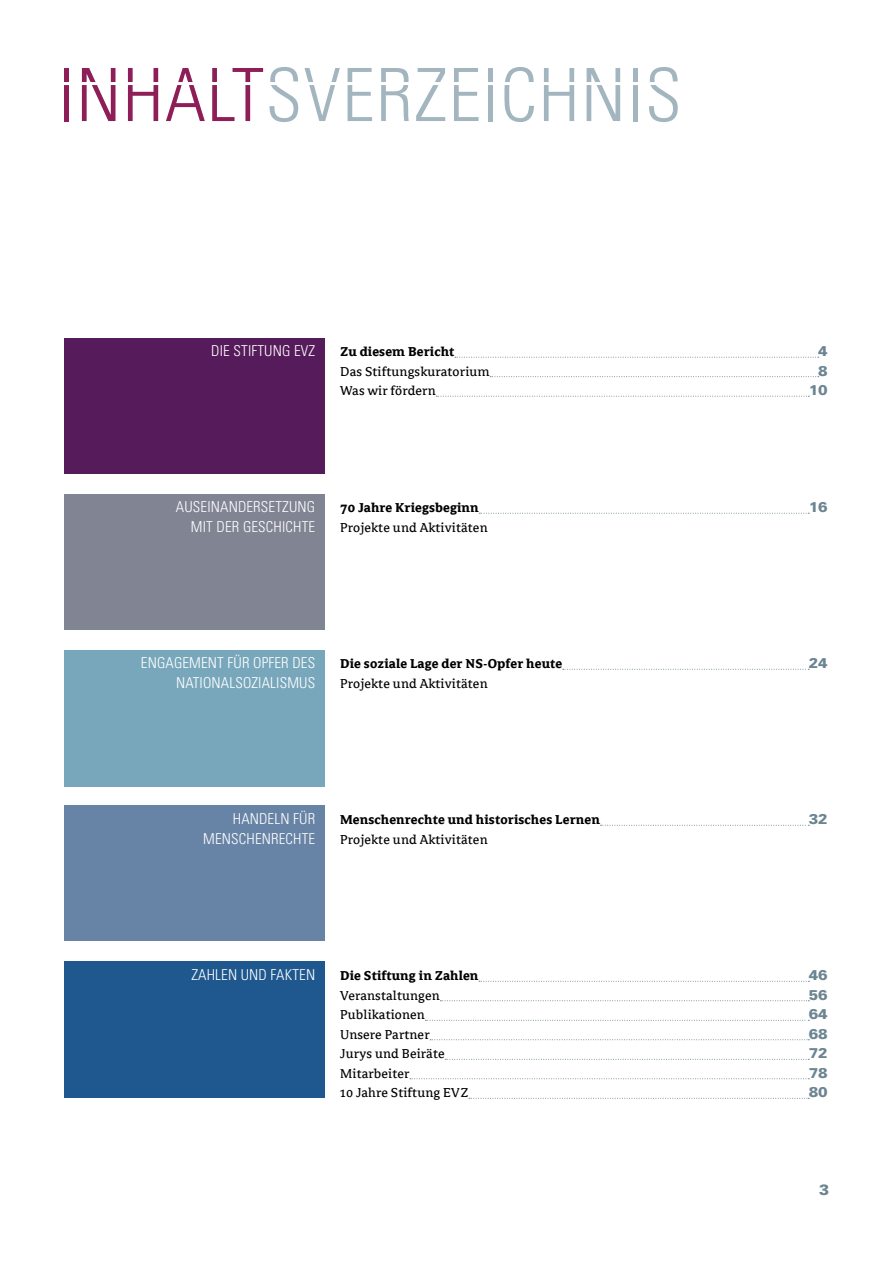
<style>
.page{position:relative;width:893px;height:1263px;background:#fff}
.page>*{position:absolute;margin:0;border:0;box-sizing:border-box;transform-origin:0 0}
.t1{font:300 condensed 73.5px "Univers";letter-spacing:.02em;color:#a3b6bf}
.t2{font:300 condensed 15px "Univers";letter-spacing:.01em;color:#fff}
.t3{font:900 15px "Univers";color:#6b8591}
.t4{font:14.25px "Avance";letter-spacing:.01em;color:#000}
.t5{font:700 14.25px "Avance";letter-spacing:.01em;color:#000}
.t6{font:900 14.25px "Univers";color:#6b8591}
.s1{color:#8e1e58}
</style>
<div class="page">
<div style="left:64px;top:494px;width:261px;height:136px;background:#808493"></div>
<div style="left:64px;top:338px;width:261px;height:135px;background:#551b5a"></div>
<div style="left:64px;top:650px;width:261px;height:136px;background:#78a7bc"></div>
<div style="left:64px;top:805px;width:261px;height:136px;background:#6783a5"></div>
<div style="left:64px;top:961px;width:261px;height:137px;background:#1f588f"></div>
<svg style="left:455px;top:357px;width:364px;height:1px"></svg>
<svg style="left:490px;top:376px;width:329px;height:1px"></svg>
<svg style="left:436px;top:396px;width:373px;height:1px"></svg>
<svg style="left:479px;top:513px;width:330px;height:1px"></svg>
<svg style="left:563px;top:669px;width:246px;height:1px"></svg>
<svg style="left:600px;top:825px;width:209px;height:1px"></svg>
<svg style="left:479px;top:981px;width:330px;height:1px"></svg>
<svg style="left:440px;top:1000px;width:369px;height:1px"></svg>
<svg style="left:425px;top:1020px;width:384px;height:1px"></svg>
<svg style="left:430px;top:1039px;width:379px;height:1px"></svg>
<svg style="left:445px;top:1059px;width:364px;height:1px"></svg>
<svg style="left:410px;top:1078px;width:399px;height:1px"></svg>
<svg style="left:469px;top:1098px;width:340px;height:1px"></svg>
<h1 class="t1" style="left:58px;top:51px;width:625px"><span class="s1">INHALT</span>SVERZEICHNIS</h1>
<p class="t2" style="left:211px;top:342px;width:105px">DIE STI FTUNG EVZ</p>
<p class="t5" style="left:340px;top:344px;width:116px">Zu diesem Bericht</p>
<p class="t6" style="left:818px;top:342px;width:11px">4</p>
<p class="t4" style="left:340px;top:364px;width:151px">Das Stiftungskuratorium</p>
<p class="t6" style="left:818px;top:362px;width:11px">8</p>
<p class="t4" style="left:340px;top:384px;width:97px">Was wir fördern</p>
<p class="t6" style="left:809px;top:381px;width:21px">10</p>
<p class="t2" style="left:176px;top:498px;width:26px">AUSEINAN</p>
<p class="t2" style="left:238px;top:498px;width:17px">DERSETZ</p>
<p class="t2" style="left:289px;top:498px;width:28px">UNG</p>
<p class="t2" style="left:191px;top:517px;width:61px">MIT DER GESCHICHTE</p>
<p class="t5" style="left:340px;top:500px;width:140px">70 Jahre Kriegsbeginn</p>
<p class="t6" style="left:809px;top:498px;width:21px">16</p>
<p class="t4" style="left:340px;top:520px;width:149px">Projekte und Aktivitäten</p>
<p class="t2" style="left:141px;top:654px;width:51px">ENGAGEMENT</p>
<p class="t2" style="left:228px;top:654px;width:81px">FÜR OPFER DES</p>
<p class="t2" style="left:176px;top:673px;width:18px">NATIONALSOZIALISM</p>
<p class="t2" style="left:299px;top:673px;width:16px">US</p>
<p class="t5" style="left:340px;top:656px;width:224px">Die soziale Lage der NS-Opfer heute</p>
<p class="t6" style="left:809px;top:654px;width:21px">24</p>
<p class="t4" style="left:340px;top:676px;width:149px">Projekte und Aktivitäten</p>
<p class="t2" style="left:233px;top:810px;width:43px">HANDELN</p>
<p class="t2" style="left:293px;top:810px;width:22px">FÜR</p>
<p class="t2" style="left:203px;top:829px;width:21px">MENSCHENRECHTE</p>
<p class="t5" style="left:340px;top:812px;width:261px">Menschenrechte und historisches Lernen</p>
<p class="t6" style="left:809px;top:810px;width:21px">32</p>
<p class="t4" style="left:340px;top:832px;width:149px">Projekte und Aktivitäten</p>
<p class="t2" style="left:191px;top:966px;width:9px">ZAHLEN</p>
<p class="t2" style="left:241px;top:966px;width:60px">UND FAKTEN</p>
<p class="t5" style="left:340px;top:968px;width:140px">Die Stiftung in Zahlen</p>
<p class="t6" style="left:809px;top:966px;width:21px">46</p>
<p class="t4" style="left:340px;top:988px;width:101px">Veranstaltungen</p>
<p class="t6" style="left:809px;top:986px;width:21px">56</p>
<p class="t4" style="left:340px;top:1008px;width:86px">Publikationen</p>
<p class="t6" style="left:809px;top:1005px;width:21px">64</p>
<p class="t4" style="left:340px;top:1027px;width:91px">Unsere Partner</p>
<p class="t6" style="left:809px;top:1025px;width:21px">68</p>
<p class="t4" style="left:340px;top:1047px;width:106px">Jurys und Beiräte</p>
<p class="t6" style="left:809px;top:1044px;width:21px">72</p>
<p class="t4" style="left:340px;top:1066px;width:71px">Mitarbeiter</p>
<p class="t6" style="left:809px;top:1064px;width:21px">78</p>
<p class="t4" style="left:340px;top:1086px;width:130px">10 Jahre Stiftung EVZ</p>
<p class="t6" style="left:809px;top:1083px;width:21px">80</p>
<p class="t3" style="left:819px;top:1181px;width:12px">3</p>
</div>
